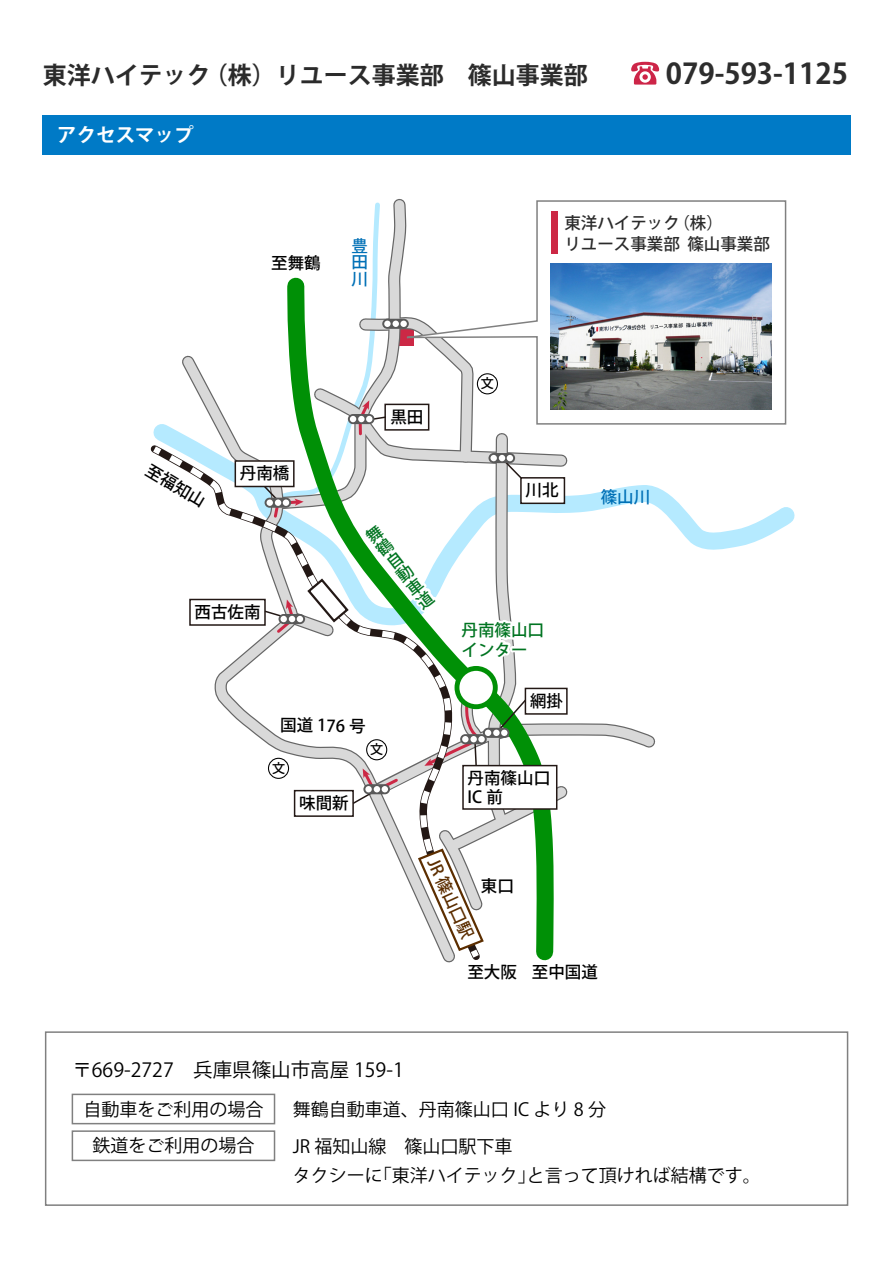
<style>
.page{position:relative;width:893px;height:1263px;background:#fff}
.page>*{position:absolute;margin:0;border:0;box-sizing:border-box;transform-origin:0 0}
.t1{font:700 28.5px "Koz Go Pro";color:#2d2d2d}
.t2{font:700 24px "Koz Go Pro";color:#2b2b2b}
.t3{font:19.5px "Koz Go Pro";color:#000}
.t4{font:700 19.5px "Koz Go Pro";color:#fff}
.t5{font:18px/36px "Koz Go Pro";color:#000;text-align:center}
.t6{font:500 16.5px/19.5px "Koz Go Pro";color:#000}
.t7{font:500 16.5px/21px "Koz Go Pro";color:#2b2b2b}
.t8{font:500 16.5px/16.5px "Koz Go Pro";color:#007421}
.t9{font:500 16.5px "Koz Go Pro";color:#5c2e00}
.t10{font:500 16.5px/16.5px "Koz Go Pro";color:#0070b6;text-align:justify}
.t11{font:500 13.05px "Koz Go Pro";color:#000}
</style>
<div class="page">
<div style="left:72px;top:1093px;width:203px;height:31px;border:2px solid #808080"></div>
<div style="left:72px;top:1130px;width:203px;height:31px;border:2px solid #808080"></div>
<svg style="left:631px;top:62px;width:28px;height:23px"></svg>
<div style="left:45px;top:1031px;width:803px;height:175px;border:2px solid #808080"></div>
<div style="left:43px;top:115px;width:808px;height:40px;background:#007ac6"></div>
<svg style="left:153px;top:424px;width:642px;height:126px"></svg>
<svg style="left:266px;top:199px;width:143px;height:1007px"></svg>
<svg style="left:175px;top:355px;width:104px;height:611px"></svg>
<svg style="left:153px;top:442px;width:298px;height:522px"></svg>
<svg style="left:150px;top:443px;width:18px;height:17px"></svg>
<svg style="left:162px;top:449px;width:99px;height:504px"></svg>
<svg style="left:661px;top:200px;width:126px;height:225px"></svg>
<div style="left:189px;top:599px;width:77px;height:27px;background:#fff;border:2px solid #231815"></div>
<div style="left:235px;top:460px;width:60px;height:27px;background:#fff;border:2px solid #231815"></div>
<svg style="left:261px;top:200px;width:400px;height:762px"></svg>
<div style="left:470px;top:736px;width:7px;height:6px;background:#fff;border-radius:50%"></div>
<div style="left:478px;top:736px;width:7px;height:6px;background:#fff;border-radius:50%"></div>
<img style="left:551px;top:263px;width:220px;height:147px">
<svg style="left:265px;top:498px;width:26px;height:10px"></svg>
<div style="left:267px;top:499px;width:6px;height:7px;background:#fff;border-radius:50%"></div>
<div style="left:275px;top:499px;width:6px;height:7px;background:#fff;border-radius:50%"></div>
<div style="left:283px;top:499px;width:6px;height:7px;background:#fff;border-radius:50%"></div>
<h2 class="t2" style="left:43px;top:60px;width:546px">東洋ハイテック（株）リユース事業部　篠山事業部</h2>
<h1 class="t1" style="left:666px;top:55px;width:184px">079-593-1125</h1>
<p class="t4" style="left:57px;top:122px;width:138px">アクセスマップ</p>
<p class="t6" style="left:271px;top:254px;width:51px">至舞鶴</p>
<p class="t10" style="left:352px;top:238px;width:17px">豊田川</p>
<p class="t7" style="left:564px;top:213px;width:207px">東洋ハイテック（株）<br>リユース事業部 篠山事業部</p>
<p class="t6" style="left:152px;top:461px;width:67px;rotate:31deg">至福知山</p>
<p class="t6" style="left:240px;top:464px;width:51px">丹南橋</p>
<p class="t6" style="left:195px;top:603px;width:67px">西古佐南</p>
<p class="t6" style="left:390px;top:408px;width:34px">黒田</p>
<p class="t8" style="left:363px;top:534px;width:10px;text-align:justify;rotate:-38deg">舞鶴自動車道</p>
<p class="t6" style="left:280px;top:716px;width:87px;rotate:1deg">国道 176 号</p>
<p class="t11" style="left:272px;top:760px;width:15px">文</p>
<p class="t6" style="left:299px;top:794px;width:51px">味間新</p>
<p class="t11" style="left:370px;top:741px;width:15px">文</p>
<p class="t11" style="left:481px;top:375px;width:15px">文</p>
<p class="t6" style="left:526px;top:481px;width:34px">川北</p>
<p class="t8" style="left:461px;top:621px;width:84px;line-height:19.5px">丹南篠山口インター</p>
<p class="t6" style="left:530px;top:692px;width:34px">網掛</p>
<p class="t6" style="left:468px;top:769px;width:84px">丹南篠山口<br>IC 前</p>
<p class="t10" style="left:601px;top:490px;width:51px">篠山川</p>
<p class="t9" style="left:442px;top:855px;width:88px;rotate:65deg">JR 篠山口駅</p>
<p class="t6" style="left:481px;top:877px;width:34px">東口</p>
<p class="t6" style="left:467px;top:963px;width:51px">至大阪</p>
<p class="t6" style="left:532px;top:963px;width:67px">至中国道</p>
<p class="t3" style="left:72px;top:1057px;width:333px">〒669-2727　兵庫県篠山市高屋 159-1</p>
<p class="t5" style="left:83px;top:1091px;width:182px">自動車をご利用の場合鉄道をご利用の場合</p>
<p class="t5" style="left:293px;top:1091px;width:315px;line-height:37.5px;text-align:left">舞鶴自動車道、丹南篠山口 IC より 8 分<br>JR 福知山線　篠山口駅下車</p>
<p class="t5" style="left:293px;top:1157px;width:469px">タクシーに｢東洋ハイテック｣と言って頂ければ結構です。</p>
</div>
